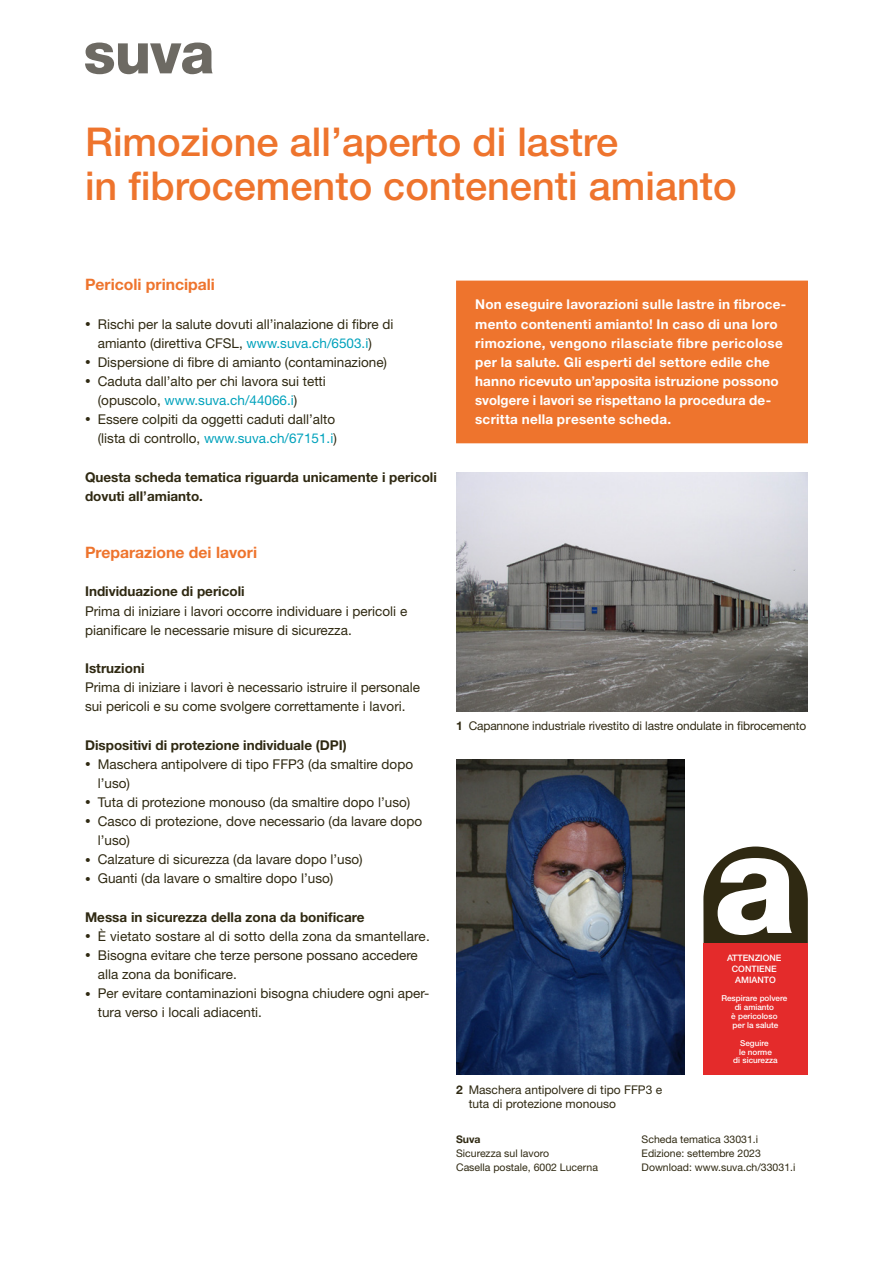
<style>
.page{position:relative;width:893px;height:1263px;background:#fff}
.page>*{position:absolute;margin:0;border:0;box-sizing:border-box;transform-origin:0 0}
.t1{font:800 140.4px "Helvetica Neue LT Std";color:#fff}
.t2{font:500 39.75px/43.5px "Helvetica Neue LT Std";color:#ee742d}
.t3{font:700 15.75px "Helvetica Neue LT Std";color:#ee742d}
.t4{font:13.5px/19.2px "Helvetica Neue LT Std";color:#2f2912}
.t5{font:700 13.5px/19.2px "Helvetica Neue LT Std";letter-spacing:.02em;color:#fff}
.t6{font:700 13.5px/19.2px "Helvetica Neue LT Std";color:#2f2912}
.t7{font:12px/13.8px "Helvetica Neue LT Std";letter-spacing:-.01em;color:#2f2912}
.t8{font:10.5px/13.8px "Helvetica Neue LT Std";color:#2f2912}
.t9{font:700 10.5px "Helvetica Neue LT Std";color:#2f2912}
.t10{font:500 8.85px/10.6px "Helvetica Neue LT Std";color:#fff;text-align:center}
.t11{font:500 8.1px/8.9px "Helvetica Neue LT Std";color:#fff;text-align:center}
.s1{font-size:11.25px}
.s2{color:#00a2bc}
.s3{font-weight:700}
</style>
<div class="page">
<img style="left:456px;top:472px;width:352px;height:239px">
<img style="left:456px;top:759px;width:228px;height:316px">
<svg style="left:703px;top:846px;width:105px;height:229px;background:#4b4330"></svg>
<div style="left:704px;top:943px;width:104px;height:132px;background:#e42b2b"></div>
<div style="left:457px;top:281px;width:350px;height:162px;background:#ee742d"></div>
<div style="left:456px;top:281px;width:352px;height:162px;border:2px solid #ee742d"></div>
<svg style="left:85px;top:43px;width:128px;height:31px"></svg>
<h2 class="t2" style="left:85px;top:120px;width:653px">Rimozione all’aperto di lastre<br>in fibrocemento contenenti amianto</h2>
<p class="t3" style="left:85px;top:275px;width:131px">Pericoli principali</p>
<p class="t4" style="left:98px;top:314px;width:297px;text-indent:-13px"><span class="s1">•</span> Rischi per la salute dovuti all’inalazione di fibre di amianto (direttiva CFSL, <span class="s2">www.suva.ch/6503.i</span>)</p>
<p class="t4" style="left:85px;top:352px;width:304px"><span class="s1">•</span> Dispersione di fibre di amianto (contaminazione)</p>
<p class="t4" style="left:98px;top:371px;width:230px;text-indent:-13px"><span class="s1">•</span> Caduta dall’alto per chi lavora sui tetti (opuscolo, <span class="s2">www.suva.ch/44066.i</span>)</p>
<p class="t4" style="left:85px;top:410px;width:253px;text-align:right"><span class="s1">•</span> Essere colpiti da oggetti caduti dall’alto (lista di controllo, <span class="s2">www.suva.ch/67151.i</span>)</p>
<p class="t6" style="left:85px;top:467px;width:353px">Questa scheda tematica riguarda unicamente i pericoli dovuti all’amianto.</p>
<p class="t3" style="left:85px;top:543px;width:174px">Preparazione dei lavori</p>
<p class="t6" style="left:85px;top:582px;width:161px">Individuazione di pericoli</p>
<p class="t4" style="left:85px;top:601px;width:324px">Prima di iniziare i lavori occorre individuare i pericoli e pianificare le necessarie misure di sicurezza.</p>
<p class="t6" style="left:85px;top:658px;width:61px">Istruzioni</p>
<p class="t4" style="left:85px;top:677px;width:336px">Prima di iniziare i lavori è necessario istruire il personale sui pericoli e su come svolgere correttamente i lavori.</p>
<p class="t6" style="left:85px;top:735px;width:263px">Dispositivi di protezione individuale (DPI)</p>
<p class="t4" style="left:98px;top:754px;width:317px;text-indent:-13px"><span class="s1">•</span> Maschera antipolvere di tipo FFP3 (da smaltire dopo l’uso)</p>
<p class="t4" style="left:85px;top:792px;width:327px"><span class="s1">•</span> Tuta di protezione monouso (da smaltire dopo l’uso)</p>
<p class="t4" style="left:98px;top:811px;width:326px;text-indent:-13px"><span class="s1">•</span> Casco di protezione, dove necessario (da lavare dopo l’uso)</p>
<p class="t4" style="left:85px;top:850px;width:279px"><span class="s1">•</span> Calzature di sicurezza (da lavare dopo l’uso)</p>
<p class="t4" style="left:85px;top:869px;width:250px"><span class="s1">•</span> Guanti (da lavare o smaltire dopo l’uso)</p>
<p class="t6" style="left:85px;top:907px;width:281px">Messa in sicurezza della zona da bonificare</p>
<p class="t4" style="left:85px;top:926px;width:346px"><span class="s1">•</span> È vietato sostare al di sotto della zona da smantellare.</p>
<p class="t4" style="left:98px;top:945px;width:322px;text-indent:-13px"><span class="s1">•</span> Bisogna evitare che terze persone possano accedere alla zona da bonificare.</p>
<p class="t4" style="left:98px;top:984px;width:333px;text-indent:-13px"><span class="s1">•</span> Per evitare contaminazioni bisogna chiudere ogni aper&shy;tura verso i locali adiacenti.</p>
<p class="t5" style="left:475px;top:295px;width:313px">Non eseguire lavorazioni sulle lastre in fibroce&shy;mento contenenti amianto! In caso di una loro rimozione, vengono rilasciate fibre pericolose per la salute. Gli esperti del settore edile che hanno ricevuto un’apposita istruzione possono svolgere i lavori se rispettano la procedura de&shy;scritta nella presente scheda.</p>
<p class="t7" style="left:456px;top:719px;width:352px"><span class="s3">1</span> Capannone industriale rivestito di lastre ondulate in fibrocemento</p>
<p class="t7" style="left:469px;top:1083px;width:195px;text-indent:-13px"><span class="s3">2</span> Maschera antipolvere di tipo FFP3 e tuta di protezione monouso</p>
<h1 class="t1" style="left:713px;top:799px;width:85px">a</h1>
<p class="t10" style="left:727px;top:953px;width:56px">ATTENZIONE<br>CONTIENE<br>AMIANTO</p>
<p class="t11" style="left:721px;top:994px;width:67px">Respirare polvere di amianto<br>è pericoloso<br>per la salute</p>
<p class="t11" style="left:733px;top:1038px;width:46px">Seguire<br>le norme<br>di sicurezza</p>
<p class="t9" style="left:456px;top:1132px;width:26px">Suva</p>
<p class="t8" style="left:456px;top:1146px;width:143px">Sicurezza sul lavoro<br>Casella postale, 6002 Lucerna</p>
<p class="t8" style="left:642px;top:1132px;width:155px">Scheda tematica 33031.i<br>Edizione: settembre 2023<br>Download: www.suva.ch/33031.i</p>
</div>
